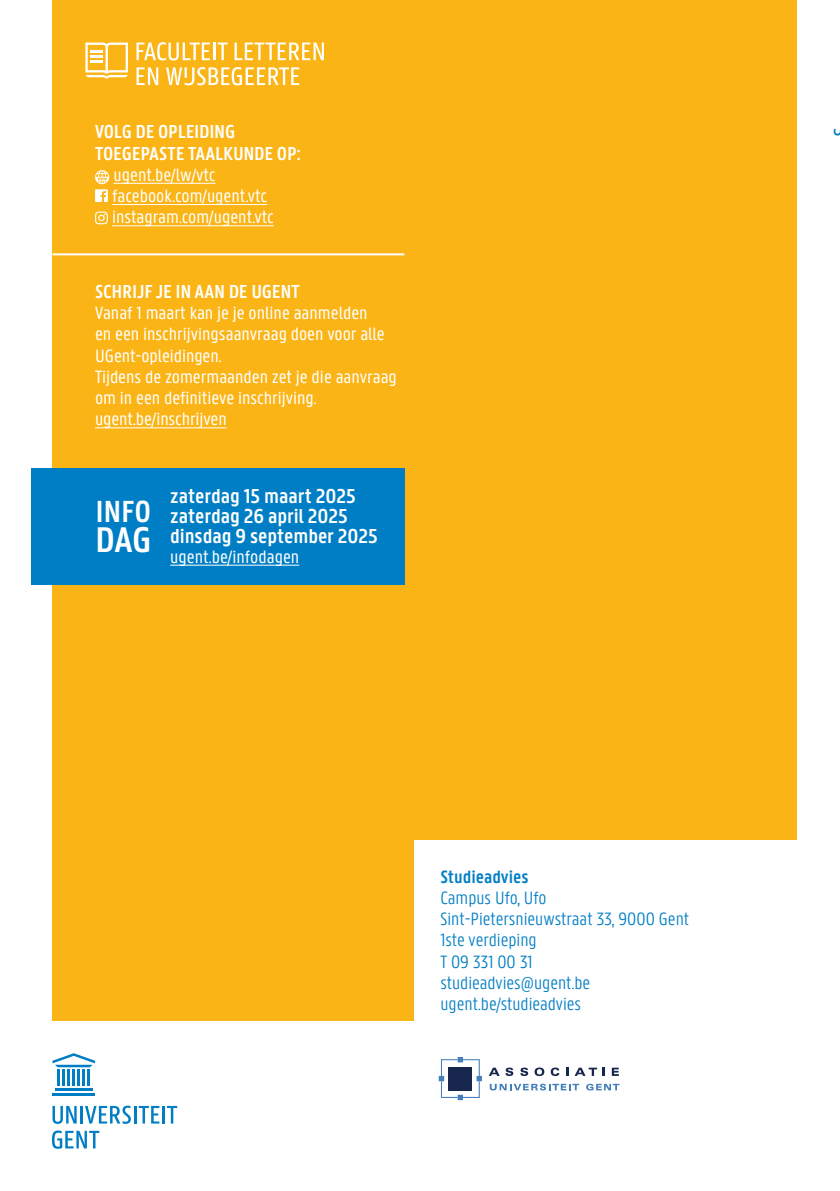
<style>
.page{position:relative;width:840px;height:1191px;background:#fff}
.page>*{position:absolute;margin:0;border:0;box-sizing:border-box;transform-origin:0 0}
.t1{font:600 38px "U Gent Panno Text";color:#fff}
.t2{font:600 32.4px "U Gent Panno Text";color:#fff}
.t3{font:600 21.6px/20px "U Gent Panno Text";letter-spacing:-.005em;color:#fff}
.t4{font:600 20px/21.2px "U Gent Panno Text";letter-spacing:-.01em;color:#fff}
.t5{font:19px/21.2px "U Gent Panno Text";color:#fff}
.t6{font:300 19px/21.2px "U Gent Panno Text";color:#007ec5}
.t7{font:600 19px "U Gent Panno Text";color:#007ec5}
</style>
<div class="page">
<div style="left:52px;top:0;width:745px;height:1020px;background:#fbb416"></div>
<svg style="left:438px;top:1057px;width:43px;height:43px"></svg>
<svg style="left:488px;top:1067px;width:11px;height:9px"></svg>
<svg style="left:505px;top:1067px;width:8px;height:9px"></svg>
<svg style="left:520px;top:1067px;width:8px;height:9px"></svg>
<svg style="left:534px;top:1067px;width:10px;height:9px"></svg>
<svg style="left:550px;top:1067px;width:9px;height:9px"></svg>
<svg style="left:566px;top:1067px;width:2px;height:9px"></svg>
<svg style="left:574px;top:1067px;width:22px;height:9px"></svg>
<svg style="left:602px;top:1067px;width:2px;height:9px"></svg>
<svg style="left:611px;top:1067px;width:7px;height:9px"></svg>
<svg style="left:489px;top:1083px;width:90px;height:7px"></svg>
<svg style="left:586px;top:1083px;width:33px;height:7px"></svg>
<hr style="left:72px;top:1069px;width:3px;height:17px;background:#007ec5">
<hr style="left:67px;top:1069px;width:3px;height:17px;background:#007ec5">
<hr style="left:62px;top:1069px;width:3px;height:17px;background:#007ec5">
<hr style="left:57px;top:1069px;width:3px;height:17px;background:#007ec5">
<hr style="left:77px;top:1069px;width:3px;height:17px;background:#007ec5">
<hr style="left:82px;top:1069px;width:3px;height:17px;background:#007ec5">
<hr style="left:87px;top:1069px;width:3px;height:17px;background:#007ec5">
<hr style="left:55px;top:1088px;width:37px;height:3px;background:#007ec5">
<hr style="left:52px;top:1093px;width:43px;height:3px;background:#007ec5">
<svg style="left:52px;top:1053px;width:43px;height:14px"></svg>
<svg style="left:52px;top:1106px;width:25px;height:17px"></svg>
<hr style="left:80px;top:1106px;width:3px;height:17px;background:#007ec5">
<svg style="left:85px;top:1105px;width:74px;height:18px"></svg>
<hr style="left:162px;top:1106px;width:3px;height:17px;background:#007ec5">
<svg style="left:167px;top:1106px;width:10px;height:17px"></svg>
<svg style="left:52px;top:1130px;width:47px;height:18px"></svg>
<svg style="left:85px;top:43px;width:43px;height:36px"></svg>
<svg style="left:136px;top:42px;width:91px;height:18px"></svg>
<svg style="left:234px;top:43px;width:90px;height:17px"></svg>
<svg style="left:136px;top:67px;width:22px;height:18px"></svg>
<svg style="left:166px;top:67px;width:133px;height:18px"></svg>
<div style="left:414px;top:840px;width:425px;height:191px;background:#fff"></div>
<hr style="left:113px;top:183px;width:102px;height:1px;background:#fff">
<hr style="left:112px;top:204px;width:155px;height:1px;background:#fff">
<hr style="left:112px;top:225px;width:162px;height:1px;background:#fff">
<svg style="left:95px;top:170px;width:14px;height:32px"></svg>
<svg style="left:95px;top:211px;width:13px;height:13px"></svg>
<hr style="left:52px;top:253px;width:352px;height:2px;background:#fff">
<hr style="left:95px;top:427px;width:132px;height:1px;background:#fff">
<div style="left:31px;top:468px;width:373px;height:117px;background:#007ec5"></div>
<hr style="left:170px;top:564px;width:129px;height:1px;background:#fff">
<p class="t4" style="left:95px;top:121px;width:207px">VOLG DE OPLEIDING<br>TOEGEPASTE TAALKUNDE OP:</p>
<p class="t5" style="left:112px;top:164px;width:163px">ugent.be/lw/vtc facebook.com/ugent.vtc instagram.com/ugent.vtc</p>
<p class="t4" style="left:95px;top:280px;width:206px">SCHRIJF JE IN AAN DE UGENT</p>
<p class="t5" style="left:95px;top:302px;width:303px">Vanaf 1 maart kan je je online aanmelden<br>en een inschrijvingsaanvraag doen voor alle UGent-opleidingen.<br>Tijdens de zomer maanden zet je die aanvraag om in een definitieve inschrijving. ugent.be/inschrijven</p>
<h2 class="t2" style="left:95px;top:491px;width:57px">INFO</h2>
<h1 class="t1" style="left:95px;top:517px;width:58px">DAG</h1>
<p class="t3" style="left:170px;top:485px;width:209px">zaterdag 15 maart 2025 zaterdag 26 april 2025 dinsdag 9 september 2025</p>
<p class="t5" style="left:170px;top:546px;width:130px">ugent.be/infodagen</p>
<p class="t7" style="left:440px;top:865px;width:90px">Studieadvies</p>
<p class="t6" style="left:440px;top:887px;width:250px">Campus Ufo, Ufo<br>Sint-Pietersnieuwstraat 33, 9000 Gent<br>1ste verdieping<br>T 09 331 00 31<br>studieadvies@ugent.be ugent.be/studieadvies</p>
</div>
